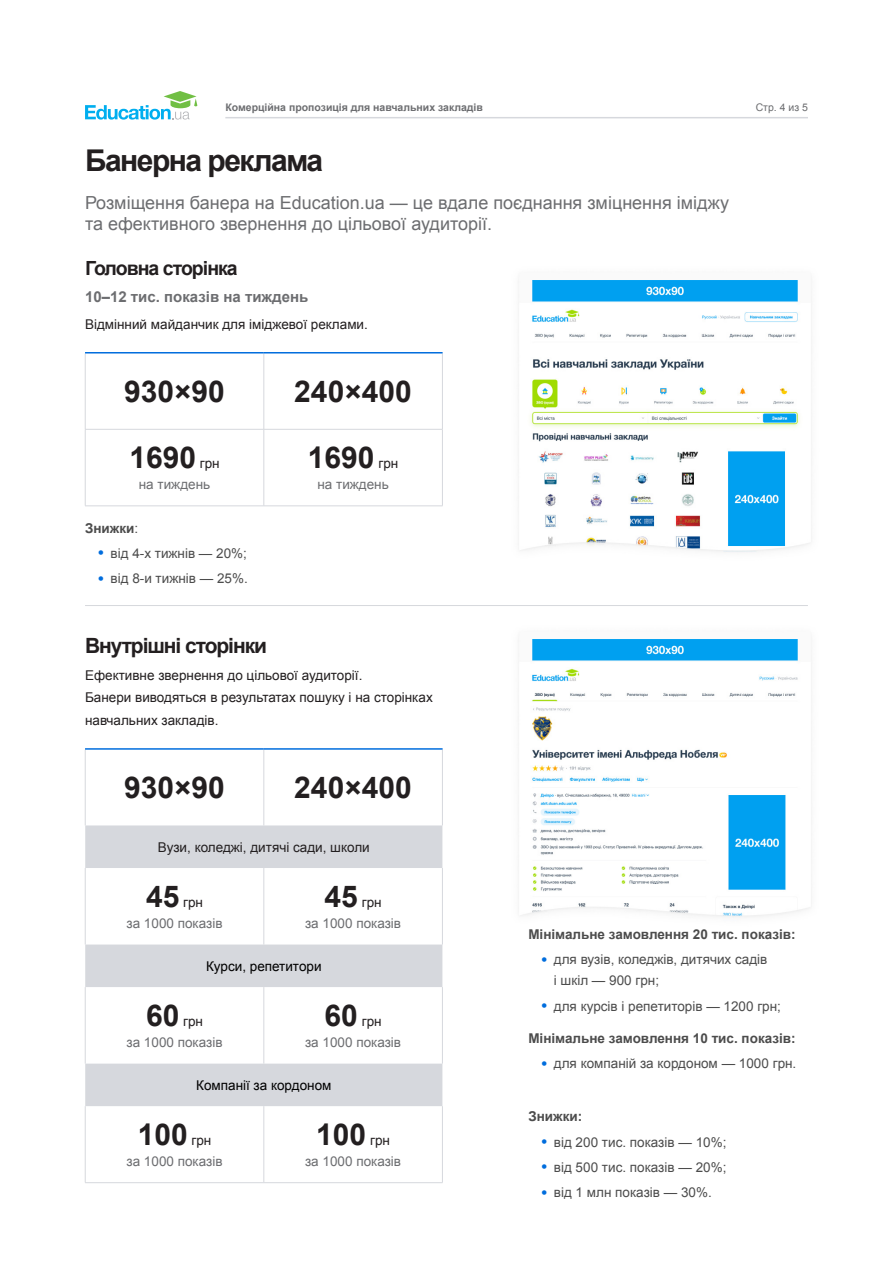
<style>
.page{position:relative;width:893px;height:1263px;background:#fff}
.page>*{position:absolute;margin:0;border:0;box-sizing:border-box;transform-origin:0 0}
.Big_1{font:700 30px "Arial";color:#231f20}
.Big_1-2{font:700 30px "Arial";letter-spacing:-.05em;color:#231f20}
.t1{font:700 21px "Arial";letter-spacing:-.05em;color:#231f20}
.Big3{font:700 19.5px "Arial";letter-spacing:-.05em;color:#231f20}
.Intro{font:18px/21px "Arial";color:#6c6d70}
.t2{font:700 15px "Arial";color:#6c6d70}
.t3{font:13.5px/21px "Arial";color:#4c4c4c}
.t4{font:13.5px/22.5px "Arial";color:#231f20}
.t5{font:13.5px/21px "Arial";color:#6c6d70}
.Скидки{font:700 13.5px "Arial";color:#4c4c4c}
.t6{font:13.5px "Arial";color:#000}
.t7{font:700 10.5px "Arial";color:#6c6d70}
.t8{font:10.5px "Arial";color:#6c6d70}
.s1{color:#231f20}
.s2{font-weight:400}
.s3{font-size:18px;color:#006ddd}
</style>
<div class="page">
<hr style="left:225px;top:117px;width:583px;height:1px;background:#d6d8dd">
<svg style="left:85px;top:91px;width:112px;height:29px"></svg>
<img style="left:520px;top:280px;width:290px;height:273px">
<hr style="left:85px;top:353px;width:1px;height:76px;background:#d6d8dd">
<hr style="left:264px;top:353px;width:1px;height:76px;background:#d6d8dd">
<hr style="left:442px;top:353px;width:1px;height:76px;background:#d6d8dd">
<hr style="left:85px;top:352px;width:179px;height:1px;background:#006ddd">
<hr style="left:264px;top:352px;width:179px;height:1px;background:#006ddd">
<hr style="left:85px;top:429px;width:179px;height:1px;background:#d6d8dd">
<hr style="left:85px;top:429px;width:1px;height:77px;background:#d6d8dd">
<hr style="left:264px;top:429px;width:179px;height:1px;background:#d6d8dd">
<hr style="left:264px;top:429px;width:1px;height:77px;background:#d6d8dd">
<hr style="left:442px;top:429px;width:1px;height:77px;background:#d6d8dd">
<hr style="left:85px;top:506px;width:179px;height:1px;background:#d6d8dd">
<hr style="left:264px;top:506px;width:179px;height:1px;background:#d6d8dd">
<svg style="left:85px;top:825px;width:357px;height:281px"></svg>
<hr style="left:85px;top:1106px;width:1px;height:76px;background:#d6d8dd">
<hr style="left:264px;top:1106px;width:1px;height:76px;background:#d6d8dd">
<hr style="left:442px;top:1106px;width:1px;height:76px;background:#d6d8dd">
<hr style="left:85px;top:1182px;width:179px;height:1px;background:#d6d8dd">
<hr style="left:264px;top:1182px;width:179px;height:1px;background:#d6d8dd">
<hr style="left:85px;top:750px;width:1px;height:75px;background:#d6d8dd">
<hr style="left:264px;top:750px;width:1px;height:75px;background:#d6d8dd">
<hr style="left:442px;top:750px;width:1px;height:75px;background:#d6d8dd">
<hr style="left:85px;top:868px;width:1px;height:76px;background:#d6d8dd">
<hr style="left:264px;top:868px;width:1px;height:76px;background:#d6d8dd">
<hr style="left:442px;top:868px;width:1px;height:76px;background:#d6d8dd">
<hr style="left:85px;top:987px;width:1px;height:76px;background:#d6d8dd">
<hr style="left:264px;top:987px;width:1px;height:76px;background:#d6d8dd">
<hr style="left:442px;top:987px;width:1px;height:76px;background:#d6d8dd">
<hr style="left:85px;top:748px;width:179px;height:2px;background:#006ddd">
<hr style="left:264px;top:748px;width:179px;height:2px;background:#006ddd">
<hr style="left:85px;top:605px;width:723px;height:1px;background:#d6d8dd">
<img style="left:521px;top:639px;width:289px;height:279px">
<p class="t7" style="left:225px;top:100px;width:259px">Комерційна пропозиція для навчальних закладів</p>
<p class="t8" style="left:756px;top:100px;width:54px">Стр. 4 из 5</p>
<p class="Big_1-2" style="left:85px;top:140px;width:240px">Банерна реклама</p>
<p class="Intro" style="left:85px;top:192px;width:645px">Розміщення банера на Education.ua — це вдале поєднання зміцнення іміджу та ефективного звернення до цільової аудиторії.</p>
<p class="Big3" style="left:85px;top:255px;width:154px">Головна сторінка</p>
<p class="t2" style="left:85px;top:287px;width:225px">10–12 тис. показів на тиждень</p>
<p class="t4" style="left:85px;top:313px;width:284px">Відмінний майданчик для іміджевої реклами.</p>
<p class="Big_1" style="left:124px;top:372px;width:102px">930×90</p>
<p class="Big_1" style="left:294px;top:372px;width:119px">240×400</p>
<p class="Big_1" style="left:129px;top:438px;width:68px">1690</p>
<p class="t5" style="left:139px;top:453px;width:82px;text-indent:61px"><span class="s1">грн </span>на тиждень</p>
<p class="Скидки" style="left:85px;top:519px;width:55px">Знижки<span class="s2">:</span></p>
<p class="t3" style="left:98px;top:543px;width:151px"><span class="s3">•</span> від 4-х тижнів — 20%;</p>
<p class="t3" style="left:98px;top:568px;width:151px"><span class="s3">•</span> від 8-и тижнів — 25%.</p>
<p class="Big_1" style="left:308px;top:438px;width:68px">1690</p>
<p class="t5" style="left:317px;top:453px;width:82px;text-indent:61px"><span class="s1">грн </span>на тиждень</p>
<p class="t1" style="left:85px;top:632px;width:184px">Внутрішні сторінки</p>
<p class="t4" style="left:85px;top:664px;width:349px">Ефективне звернення до цільової аудиторії.<br>Банери виводяться в результатах пошуку і на сторінках навчальних закладів.</p>
<p class="Big_1" style="left:124px;top:768px;width:102px">930×90</p>
<p class="Big_1" style="left:294px;top:768px;width:119px">240×400</p>
<p class="t4" style="left:158px;top:836px;width:213px">Вузи, коледжi, дитячi сади, школи</p>
<p class="Big_1" style="left:146px;top:876px;width:35px">45</p>
<p class="Big_1" style="left:325px;top:876px;width:35px">45</p>
<p class="t5" style="left:127px;top:891px;width:97px;text-indent:57px"><span class="s1">грн<br></span>за 1000 показiв</p>
<p class="t5" style="left:305px;top:891px;width:97px;text-indent:57px"><span class="s1">грн<br></span>за 1000 показiв</p>
<p class="t6" style="left:206px;top:957px;width:117px">Курси, репетитори</p>
<p class="Big_1" style="left:146px;top:995px;width:35px">60</p>
<p class="Big_1" style="left:325px;top:995px;width:35px">60</p>
<p class="t5" style="left:127px;top:1011px;width:97px;text-indent:57px"><span class="s1">грн<br></span>за 1000 показiв</p>
<p class="t5" style="left:305px;top:1011px;width:97px;text-indent:57px"><span class="s1">грн<br></span>за 1000 показiв</p>
<p class="t6" style="left:196px;top:1076px;width:137px">Компанiї за кордоном</p>
<p class="Big_1" style="left:138px;top:1114px;width:52px">100</p>
<p class="t5" style="left:127px;top:1130px;width:97px;text-indent:65px"><span class="s1">грн </span>за 1000 показiв</p>
<p class="Big_1" style="left:316px;top:1114px;width:52px">100</p>
<p class="t5" style="left:305px;top:1130px;width:97px;text-indent:65px"><span class="s1">грн </span>за 1000 показiв</p>
<p class="Скидки" style="left:528px;top:925px;width:269px">Мінімальне замовлення 20 тис. показiв:</p>
<p class="t3" style="left:554px;top:949px;width:215px;text-indent:-13px"><span class="s3">•</span> для вузiв, коледжiв, дитячих садiв i шкiл — 900 грн;</p>
<p class="t3" style="left:541px;top:995px;width:241px"><span class="s3">•</span> для курсiв i репетиторiв — 1200 грн;</p>
<p class="Скидки" style="left:528px;top:1029px;width:269px">Мінімальне замовлення 10 тис. показiв:</p>
<p class="t3" style="left:541px;top:1053px;width:257px"><span class="s3">•</span> для компанiй за кордоном — 1000 грн.</p>
<p class="Скидки" style="left:528px;top:1108px;width:56px">Знижки:</p>
<p class="t3" style="left:541px;top:1131px;width:187px"><span class="s3">•</span> вiд 200 тис. показiв — 10%;</p>
<p class="t3" style="left:541px;top:1157px;width:187px"><span class="s3">•</span> вiд 500 тис. показiв — 20%;</p>
<p class="t3" style="left:541px;top:1182px;width:172px"><span class="s3">•</span> вiд 1 млн показiв — 30%.</p>
</div>
